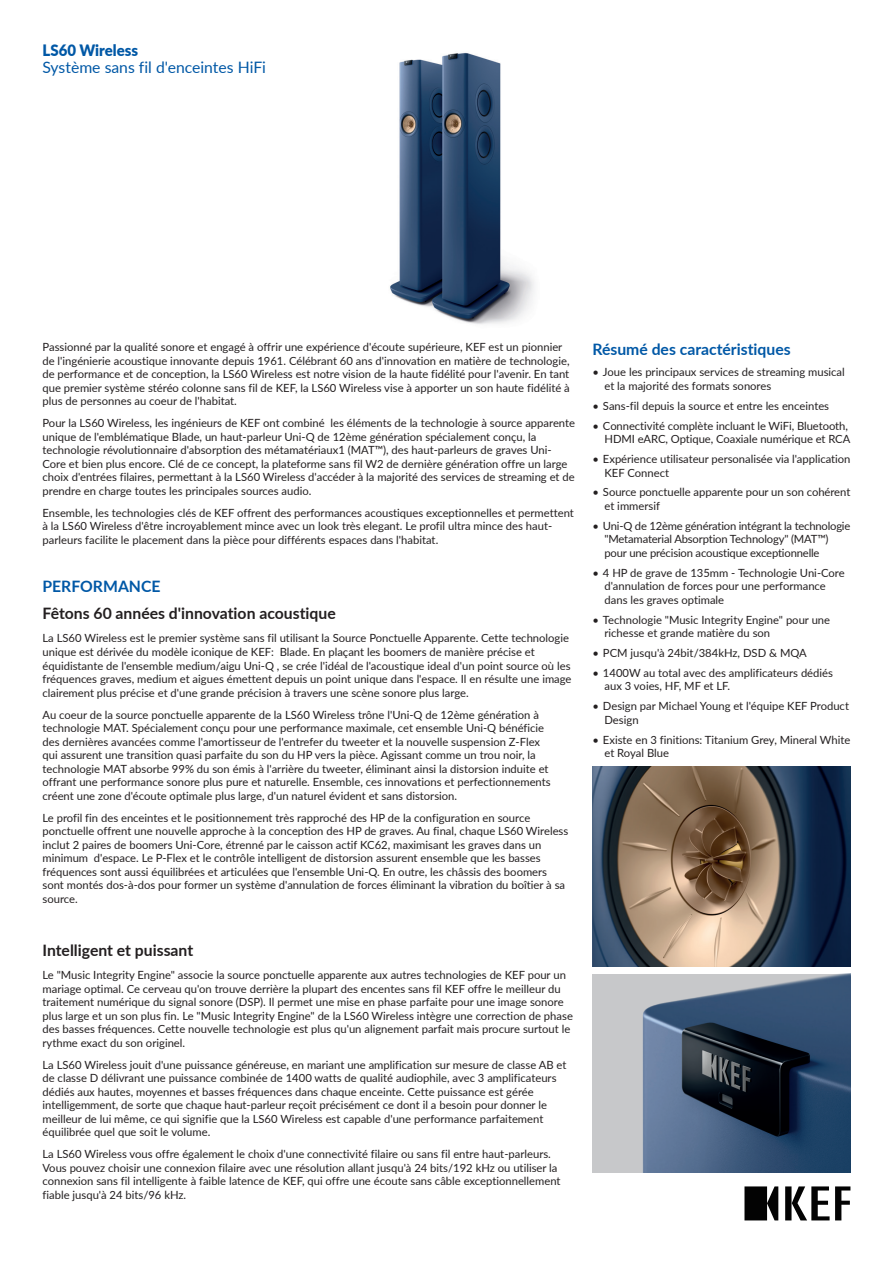
<style>
.page{position:relative;width:893px;height:1263px;background:#fff}
.page>*{position:absolute;margin:0;border:0;box-sizing:border-box;transform-origin:0 0}
.t1{font:700 15.75px "Lato";color:#231f20}
.t2{font:700 15.75px "Lato";color:#0158a6}
.t3{font:15.75px "Lato";color:#0158a6}
.t4{font:900 15.75px "Lato";color:#0158a6;scale:.95 1}
.t5{font:11.25px/13.5px "Lato";color:#231f20}
</style>
<div class="page">
<img style="left:390px;top:52px;width:144px;height:272px">
<svg style="left:744px;top:1186px;width:106px;height:34px"></svg>
<img style="left:592px;top:766px;width:258px;height:200px">
<img style="left:592px;top:974px;width:258px;height:198px">
<p class="t4" style="left:43px;top:39px;width:102px">LS60 Wireless</p>
<p class="t3" style="left:43px;top:56px;width:225px">Système sans fil d'enceintes HiFi</p>
<p class="t5" style="left:43px;top:340px;width:529px">Passionné par la qualité sonore et engagé à offrir une expérience d'écoute supérieure, KEF est un pionnier de l'ingénierie acoustique innovante depuis 1961. Célébrant 60 ans d'innovation en matière de technologie, de performance et de conception, la LS60 Wireless est notre vision de la haute fidélité pour l'avenir. En tant que premier système stéréo colonne sans fil de KEF, la LS60 Wireless vise à apporter un son haute fidélité à plus de personnes au coeur de l'habitat.</p>
<p class="t5" style="left:43px;top:416px;width:534px">Pour la LS60 Wireless, les ingénieurs de KEF ont combiné les éléments de la technologie à source apparente unique de l'emblématique Blade, un haut-parleur Uni-Q de 12ème génération spécialement conçu, la technologie révolutionnaire d'absorption des métamatériaux1 (MAT™), des haut-parleurs de graves Uni-Core et bien plus encore. Clé de ce concept, la plateforme sans fil W2 de dernière génération offre un large choix d'entrées filaires, permettant à la LS60 Wireless d'accéder à la majorité des services de streaming et de prendre en charge toutes les principales sources audio.</p>
<p class="t5" style="left:43px;top:505px;width:533px">Ensemble, les technologies clés de KEF offrent des performances acoustiques exceptionnelles et permettent à la LS60 Wireless d'être incroyablement mince avec un look très elegant. Le profil ultra mince des haut&shy;parleurs facilite le placement dans la pièce pour différents espaces dans l'habitat.</p>
<p class="t2" style="left:43px;top:574px;width:120px">PERFORMANCE</p>
<p class="t1" style="left:43px;top:602px;width:295px">Fêtons 60 années d'innovation acoustique</p>
<p class="t5" style="left:43px;top:631px;width:531px">La LS60 Wireless est le premier système sans fil utilisant la Source Ponctuelle Apparente. Cette technologie unique est dérivée du modèle iconique de KEF: Blade. En plaçant les boomers de manière précise et équidistante de l'ensemble medium/aigu Uni-Q , se crée l'idéal de l'acoustique ideal d'un point source où les fréquences graves, medium et aigues émettent depuis un point unique dans l'espace. Il en résulte une image clairement plus précise et d'une grande précision à travers une scène sonore plus large.</p>
<p class="t5" style="left:43px;top:707px;width:510px">Au coeur de la source ponctuelle apparente de la LS60 Wireless trône l'Uni-Q de 12ème génération à technologie MAT. Spécialement conçu pour une performance maximale, cet ensemble Uni-Q bénéficie des dernières avancées comme l'amortisseur de l'entrefer du tweeter et la nouvelle suspension Z-Flex qui assurent une transition quasi parfaite du son du HP vers la pièce. Agissant comme un trou noir, la technologie MAT absorbe 99% du son émis à l'arrière du tweeter, éliminant ainsi la distorsion induite et offrant une performance sonore plus pure et naturelle. Ensemble, ces innovations et perfectionnements créent une zone d'écoute optimale plus large, d'un naturel évident et sans distorsion.</p>
<p class="t5" style="left:43px;top:810px;width:527px">Le profil fin des enceintes et le positionnement très rapproché des HP de la configuration en source ponctuelle offrent une nouvelle approche à la conception des HP de graves. Au final, chaque LS60 Wireless inclut 2 paires de boomers Uni-Core, étrenné par le caisson actif KC62, maximisant les graves dans un minimum d'espace. Le P-Flex et le contrôle intelligent de distorsion assurent ensemble que les basses fréquences sont aussi équilibrées et articulées que l'ensemble Uni-Q. En outre, les châssis des boomers sont montés dos-à-dos pour former un système d'annulation de forces éliminant la vibration du boîtier à sa source.</p>
<p class="t1" style="left:43px;top:938px;width:152px">Intelligent et puissant</p>
<p class="t5" style="left:43px;top:968px;width:532px">Le "Music Integrity Engine" associe la source ponctuelle apparente aux autres technologies de KEF pour un mariage optimal. Ce cerveau qu'on trouve derrière la plupart des encentes sans fil KEF offre le meilleur du traitement numérique du signal sonore (DSP). Il permet une mise en phase parfaite pour une image sonore plus large et un son plus fin. Le "Music Integrity Engine" de la LS60 Wireless intègre une correction de phase des basses fréquences. Cette nouvelle technologie est plus qu'un alignement parfait mais procure surtout le rythme exact du son originel.</p>
<p class="t5" style="left:43px;top:1057px;width:525px">La LS60 Wireless jouit d'une puissance généreuse, en mariant une amplification sur mesure de classe AB et de classe D délivrant une puissance combinée de 1400 watts de qualité audiophile, avec 3 amplificateurs dédiés aux hautes, moyennes et basses fréquences dans chaque enceinte. Cette puissance est gérée intelligemment, de sorte que chaque haut-parleur reçoit précisément ce dont il a besoin pour donner le meilleur de lui même, ce qui signifie que la LS60 Wireless est capable d'une performance parfaitement équilibrée quel que soit le volume.</p>
<p class="t5" style="left:43px;top:1147px;width:520px">La LS60 Wireless vous offre également le choix d'une connectivité filaire ou sans fil entre haut-parleurs.<br>Vous pouvez choisir une connexion filaire avec une résolution allant jusqu'à 24 bits/192 kHz ou utiliser la connexion sans fil intelligente à faible latence de KEF, qui offre une écoute sans câble exceptionnellement fiable jusqu'à 24 bits/96 kHz.</p>
<p class="t2" style="left:592px;top:338px;width:200px">Résumé des caractéristiques</p>
<p class="t5" style="left:604px;top:365px;width:242px;text-indent:-12px">• Joue les principaux services de streaming musical et la majorité des formats sonores</p>
<p class="t5" style="left:592px;top:398px;width:238px">• Sans-fil depuis la source et entre les enceintes</p>
<p class="t5" style="left:592px;top:418px;width:259px;text-align:right">• Connectivité complète incluant le WiFi, Bluetooth,<br>HDMI eARC, Optique, Coaxiale numérique et RCA</p>
<p class="t5" style="left:604px;top:452px;width:248px;text-indent:-12px">• Expérience utilisateur personalisée via l'application<br>KEF Connect</p>
<p class="t5" style="left:604px;top:485px;width:247px;text-indent:-12px">• Source ponctuelle apparente pour un son cohérent et immersif</p>
<p class="t5" style="left:604px;top:518px;width:247px;text-indent:-12px">• Uni-Q de 12ème génération intégrant la technologie "Metamaterial Absorption Technology" (MAT™) pour une précision acoustique exceptionnelle</p>
<p class="t5" style="left:604px;top:565px;width:242px;text-indent:-12px">• 4 HP de grave de 135mm - Technologie Uni-Core d'annulation de forces pour une performance dans les graves optimale</p>
<p class="t5" style="left:604px;top:612px;width:227px;text-indent:-12px">• Technologie "Music Integrity Engine" pour une richesse et grande matière du son</p>
<p class="t5" style="left:592px;top:646px;width:216px">• PCM jusqu'à 24bit/384kHz, DSD &amp; MQA</p>
<p class="t5" style="left:604px;top:665px;width:230px;text-indent:-12px">• 1400W au total avec des amplificateurs dédiés aux 3 voies, HF, MF et LF.</p>
<p class="t5" style="left:604px;top:699px;width:246px;text-indent:-12px">• Design par Michael Young et l'équipe KEF Product<br>Design</p>
<p class="t5" style="left:604px;top:732px;width:247px;text-indent:-12px">• Existe en 3 finitions: Titanium Grey, Mineral White et Royal Blue</p>
</div>
